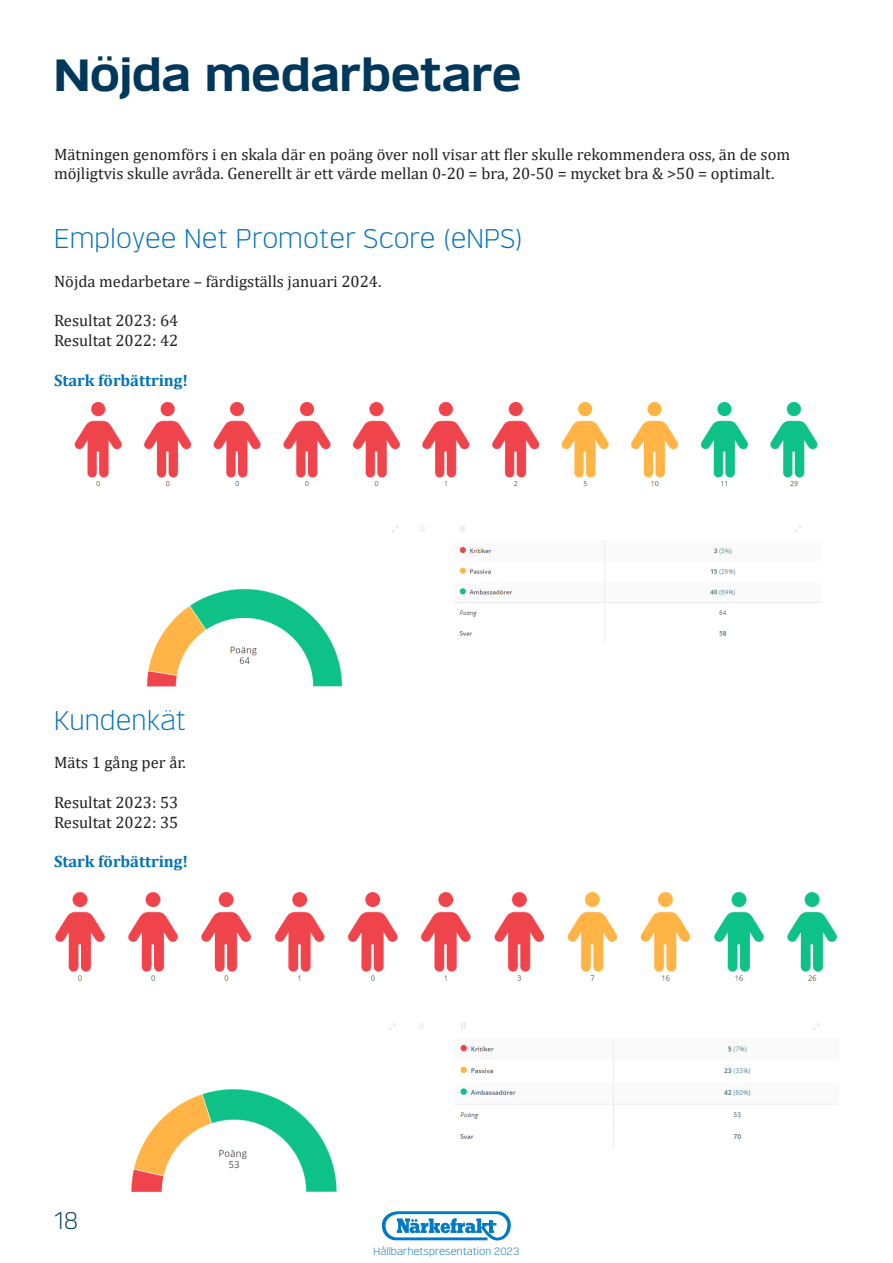
<style>
.page{position:relative;width:893px;height:1263px;background:#fff}
.page>*{position:absolute;margin:0;border:0;box-sizing:border-box;transform-origin:0 0}
.t1{font:700 45px "Verbatim";color:#00385c}
.t2{font:300 27px "Verbatim";color:#0071bb}
.t3{font:300 24px "Verbatim";color:#00385c}
.t4{font:16.5px/19.8px "Cambria";color:#231f20}
.t5{font:700 16.5px "Cambria";color:#0071bb}
.t6{font:300 10.5px "Verbatim";color:#0071bb}
</style>
<div class="page">
<svg style="left:382px;top:1211px;width:129px;height:29px"></svg>
<img style="left:55px;top:892px;width:784px;height:300px">
<img style="left:74px;top:402px;width:746px;height:285px">
<p class="t1" style="left:54px;top:47px;width:469px">Nöjda medarbetare</p>
<p class="t4" style="left:54px;top:144px;width:738px">Mätningen genomförs i en skala där en poäng över noll visar att fler skulle rekommendera oss, än de som möjligtvis skulle avråda. Generellt är ett värde mellan 0-20 = bra, 20-50 = mycket bra &amp; &gt;50 = optimalt.</p>
<p class="t2" style="left:54px;top:223px;width:470px">Employee Net Promoter Score (eNPS)</p>
<p class="t4" style="left:54px;top:271px;width:329px">Nöjda medarbetare – färdigställs januari 2024.</p>
<p class="t4" style="left:54px;top:311px;width:126px">Resultat 2023: 64</p>
<p class="t4" style="left:54px;top:330px;width:126px">Resultat 2022: 42</p>
<p class="t5" style="left:54px;top:368px;width:136px">Stark förbättring!</p>
<p class="t2" style="left:54px;top:704px;width:134px">Kundenkät</p>
<p class="t4" style="left:54px;top:752px;width:133px">Mäts 1 gång per år.</p>
<p class="t4" style="left:54px;top:792px;width:126px">Resultat 2023: 53</p>
<p class="t4" style="left:54px;top:812px;width:126px">Resultat 2022: 35</p>
<p class="t5" style="left:54px;top:850px;width:136px">Stark förbättring!</p>
<p class="t3" style="left:54px;top:1206px;width:26px">18</p>
<p class="t6" style="left:374px;top:1245px;width:147px">Hållbarhetspresentation 2023</p>
</div>
